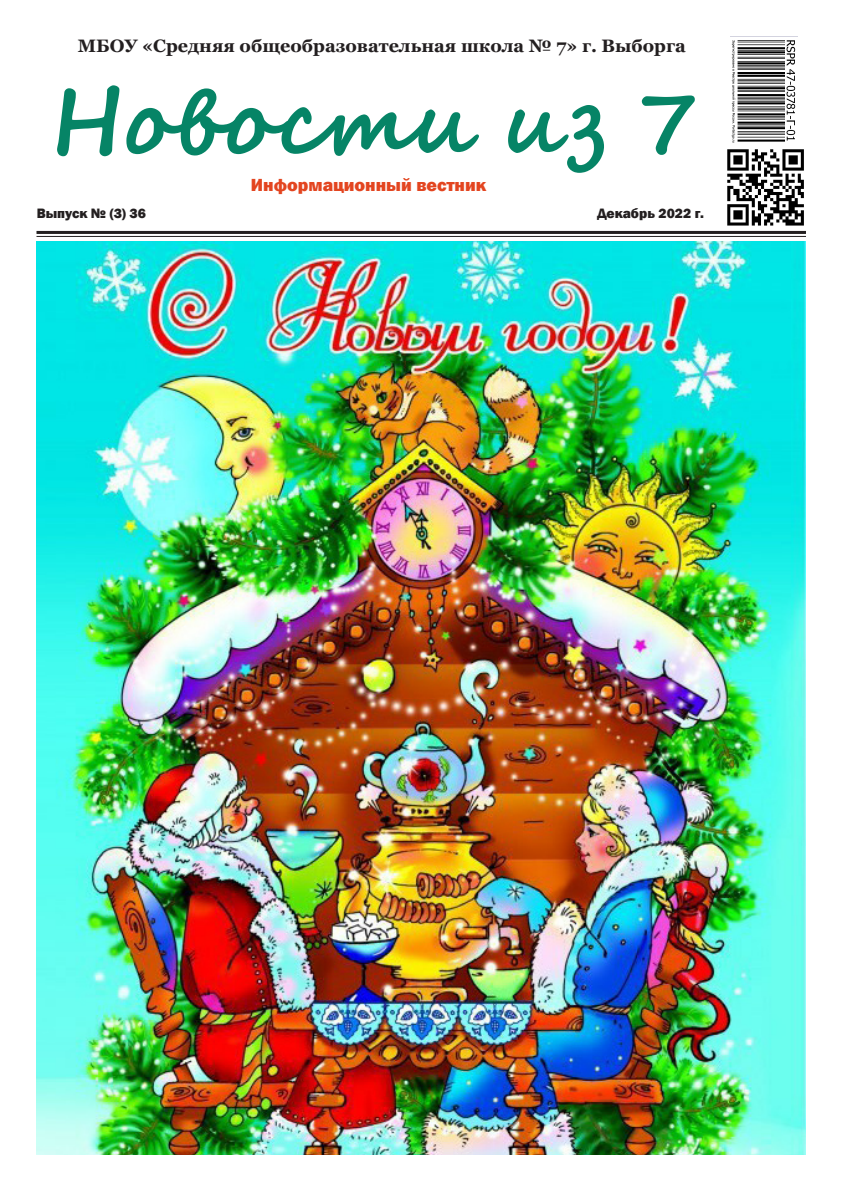
<style>
.page{position:relative;width:842px;height:1191px;background:#fff}
.page>*{position:absolute;margin:0;border:0;box-sizing:border-box;transform-origin:0 0}
.t1{font:700 90px "Segoe Script";color:#068466}
.t2{font:700 18px "Georgia";color:#231f20}
.t3{font:800 18px "Franklin Gothic";color:#e34520}
.t4{font:800 14px "Franklin Gothic";color:#231f20}
</style>
<div class="page">
<img style="left:731px;top:36px;width:66px;height:107px">
<hr style="left:36px;top:231px;width:770px;height:3px;background:#231f20">
<hr style="left:36px;top:236px;width:770px;height:1px;background:#231f20">
<img style="left:727px;top:149px;width:77px;height:77px">
<img style="left:36px;top:241px;width:769px;height:914px">
<p class="t2" style="left:78px;top:34px;width:609px">МБОУ «Средняя общеобразовательная школа № 7» г. Выборга</p>
<p class="t1" style="left:50px;top:49px;width:651px">Новости из 7</p>
<p class="t3" style="left:251px;top:173px;width:237px">Информационный вестник</p>
<p class="t4" style="left:37px;top:204px;width:111px">Выпуск № (3) 36</p>
<p class="t4" style="left:597px;top:204px;width:108px">Декабрь 2022 г.</p>
</div>
